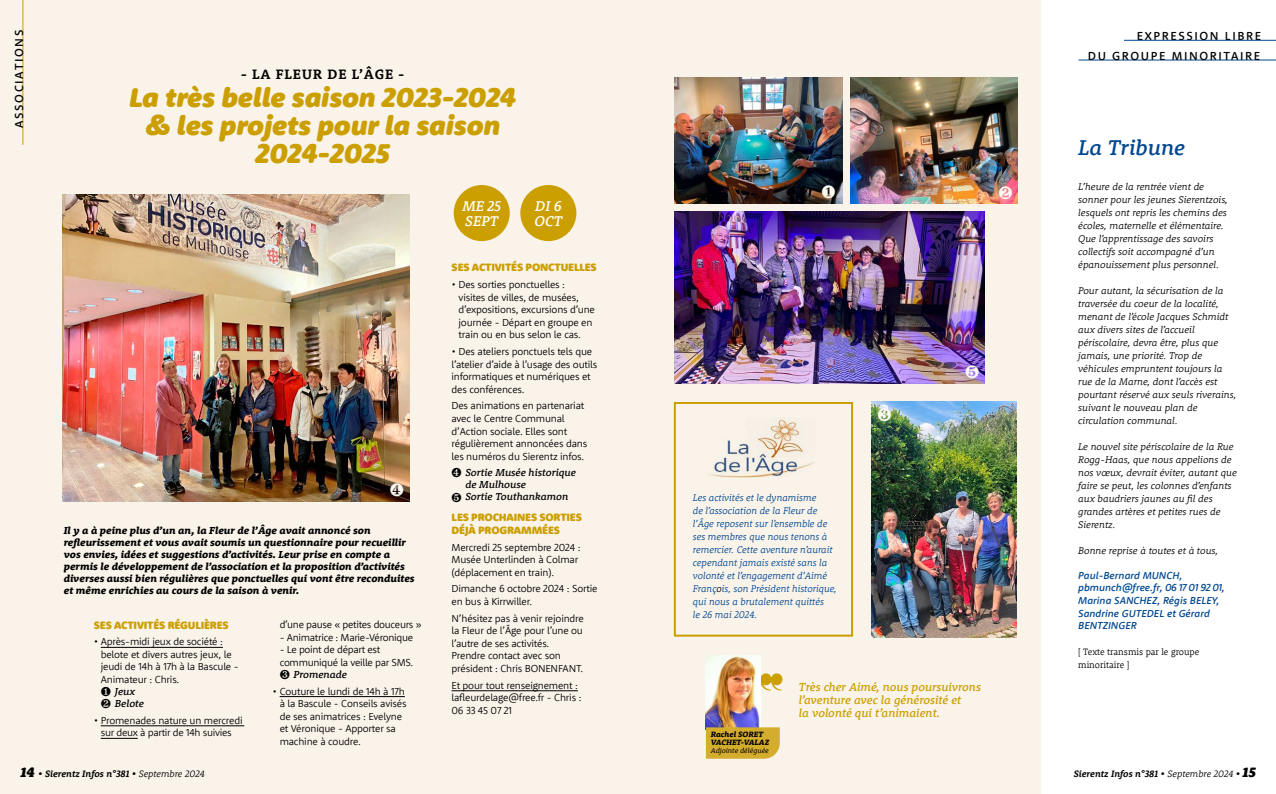
<style>
.page{position:relative;width:1276px;height:794px;background:#fff}
.page>*{position:absolute;margin:0;border:0;box-sizing:border-box;transform-origin:0 0}
.t1{font:italic 900 28px/28px "Rooney Sans";letter-spacing:-.01em;color:#cc9f00;text-align:center}
.t2{font:italic 500 22px "Rooney";color:#004790}
.t3{font:italic 500 14.5px/14.5px "Rooney";letter-spacing:.01em;color:#fff}
.t4{font:700 14px "Rooney";letter-spacing:.07em;color:#000}
.t5{font:italic 500 12px/13px "Rooney";color:#cc9f00}
.t6{font:500 12px/19.8px "Rooney Sans";letter-spacing:.135em;color:#000;text-align:right}
.t7{font:900 11px/13px "Rooney Sans";letter-spacing:-.015em;color:#cc9f00}
.t8{font:300 10.4px/12.5px "Rooney Sans";letter-spacing:-.02em;color:#000}
.t9{font:italic 800 10.4px/12px "Rooney";color:#000}
.t10{font:italic 500 10.4px/12.5px "Rooney Sans";color:#004790}
.t11{font:italic 500 10.4px/12px "Rooney";color:#000}
.t12{font:italic 300 10px/13px "Rooney";color:#000}
.t13{font:italic 300 10px/13px "Rooney";color:#004790}
.t14{font:italic 700 9.5px "Rooney";color:#000}
.t15{font:300 9.5px/13px "Rooney";color:#000;scale:.95 1}
.t16{font:italic 800 7.9px/8px "Rooney";color:#000}
.t17{font:italic 7.3px "Rooney";color:#000}
.s1{color:#000}
.s2{font-weight:900;font-size:14px}
.s3{font-weight:300}
</style>
<div class="page">
<div style="left:0;top:0;width:1040px;height:794px;background:#f9f3ea"></div>
<hr style="left:101px;top:647px;width:122px;height:1px;background:#000">
<hr style="left:101px;top:725px;width:143px;height:1px;background:#000">
<hr style="left:101px;top:738px;width:37px;height:1px;background:#000">
<hr style="left:280px;top:696px;width:125px;height:1px;background:#000">
<hr style="left:451px;top:690px;width:127px;height:1px;background:#000">
<div style="left:674px;top:402px;width:179px;height:234px;border:2px solid #cc9f00"></div>
<hr style="left:23px;top:0;width:1px;height:145px;background:#cc9f00">
<img style="left:62px;top:195px;width:348px;height:306px">
<img style="left:675px;top:211px;width:309px;height:172px">
<div style="left:520px;top:185px;width:56px;height:56px;background:#cc9f00;border-radius:50%"></div>
<div style="left:454px;top:185px;width:56px;height:56px;background:#cc9f00;border-radius:50%"></div>
<img style="left:850px;top:78px;width:167px;height:126px">
<img style="left:675px;top:78px;width:167px;height:125px">
<hr style="left:1124px;top:40px;width:152px;height:1px;background:#004790">
<hr style="left:1078px;top:60px;width:198px;height:1px;background:#004790">
<img style="left:872px;top:401px;width:145px;height:236px">
<img style="left:708px;top:418px;width:107px;height:59px">
<img style="left:705px;top:656px;width:55px;height:73px">
<div style="left:706px;top:727px;width:74px;height:31px;background:#d4ac2e"></div>
<svg style="left:760px;top:674px;width:1px;height:17px"></svg>
<svg style="left:822px;top:185px;width:13px;height:13px"></svg>
<svg style="left:390px;top:483px;width:13px;height:13px"></svg>
<svg style="left:999px;top:186px;width:13px;height:13px"></svg>
<svg style="left:965px;top:365px;width:13px;height:13px"></svg>
<svg style="left:878px;top:408px;width:13px;height:13px"></svg>
<p class="t6" style="left:9px;top:128px;width:100px;rotate:-90deg">ASSOCIATIONS</p>
<h3 class="t4" style="left:241px;top:65px;width:165px">- LA FLEUR DE L’ÂGE -</h3>
<h1 class="t1" style="left:129px;top:83px;width:389px">La très belle saison 2023-2024 &amp; les projets pour la saison<br>2024-2025</h1>
<h3 class="t3" style="left:462px;top:199px;width:40px">ME 25<br>SEPT</h3>
<h3 class="t3" style="left:534px;top:199px;width:29px">DI 6<br>OCT</h3>
<p class="t9" style="left:64px;top:524px;width:352px">Il y a à peine plus d’un an, la Fleur de l’Âge avait annoncé son refleurissement et vous avait soumis un questionnaire pour recueillir vos envies, idées et suggestions d’activités. Leur prise en compte a permis le développement de l’association et la proposition d’activités diverses aussi bien régulières que ponctuelles qui vont être reconduites et même enrichies au cours de la saison à venir.</p>
<p class="t7" style="left:94px;top:618px;width:136px">SES ACTIVITÉS RÉGULIÈRES</p>
<p class="t8" style="left:101px;top:635px;width:139px;text-indent:-7px">• Après-midi jeux de société : belote et divers autres jeux, le jeudi de 14h à 17h à la Bascule -<br>Animateur : Chris.</p>
<p class="t11" style="left:101px;top:685px;width:45px">❶ Jeux<br>❷ Belote</p>
<p class="t8" style="left:94px;top:713px;width:150px;text-align:center">• Promenades nature un mercredi sur deux à partir de 14h suivies</p>
<p class="t8" style="left:280px;top:618px;width:143px">d’une pause « petites douceurs »</p>
<p class="t8" style="left:280px;top:630px;width:135px">- Animatrice : Marie-Véronique</p>
<p class="t8" style="left:280px;top:643px;width:135px">- Le point de départ est communiqué la veille par SMS.</p>
<p class="t11" style="left:280px;top:668px;width:69px">❸ Promenade</p>
<p class="t8" style="left:280px;top:684px;width:128px;text-indent:-7px">• Couture le lundi de 14h à 17h à la Bascule - Conseils avisés de ses animatrices : Evelyne et Véronique - Apporter sa machine à coudre.</p>
<p class="t7" style="left:451px;top:261px;width:147px">SES ACTIVITÉS PONCTUELLES</p>
<p class="t8" style="left:458px;top:278px;width:138px;text-indent:-7px">• Des sorties ponctuelles :<br>visites de villes, de musées, d’expositions, excursions d’une journée - Départ en groupe en train ou en bus selon le cas.</p>
<p class="t8" style="left:451px;top:345px;width:147px">• Des ateliers ponctuels tels que l’atelier d’aide à l’usage des outils informatiques et numériques et des conférences.</p>
<p class="t8" style="left:451px;top:399px;width:137px">Des animations en partenariat avec le Centre Communal d’Action sociale. Elles sont régulièrement annoncées dans les numéros du Sierentz infos.</p>
<p class="t11" style="left:451px;top:466px;width:126px">❹ Sortie Musée historique</p>
<p class="t11" style="left:465px;top:478px;width:62px">de Mulhouse</p>
<p class="t11" style="left:451px;top:490px;width:118px">❺ Sortie Touthankamon</p>
<p class="t7" style="left:451px;top:510px;width:132px">LES PROCHAINES SORTIES<br>DÉJÀ PROGRAMMÉES</p>
<p class="t8" style="left:451px;top:540px;width:130px">Mercredi 25 septembre 2024 :<br>Musée Unterlinden à Colmar (déplacement en train).</p>
<p class="t8" style="left:451px;top:582px;width:147px">Dimanche 6 octobre 2024 : Sortie en bus à Kirrwiller.</p>
<p class="t8" style="left:451px;top:611px;width:134px">N’hésitez pas à venir rejoindre la Fleur de l’Âge pour l’une ou l’autre de ses activités.<br>Prendre contact avec son président : Chris BONENFANT.</p>
<p class="t8" style="left:451px;top:678px;width:131px">Et pour tout renseignement : lafleurdelage@free.fr - Chris :<br>06 33 45 07 21</p>
<p class="t13" style="left:693px;top:490px;width:145px">Les activités et le dynamisme<br>de l’association de la Fleur de l’Âge reposent sur l’ensemble de ses membres que nous tenons à remercier. Cette aventure n’aurait cependant jamais existé sans la volonté et l’engagement d’Aimé<br>Franç<span class="s1">o</span>is, son Président historique, qui nous a brutalement quittés<br>le 26 mai 2024.</p>
<p class="t16" style="left:711px;top:730px;width:60px">Rachel SORET<br>VACHET-VALAZ</p>
<p class="t17" style="left:711px;top:745px;width:59px">Adjointe déléguée</p>
<p class="t5" style="left:799px;top:680px;width:183px">Très cher Aimé, nous poursuivrons l’aventure avec la générosité et<br>la volonté qui t’animaient.</p>
<p class="t6" style="left:1087px;top:26px;width:175px">EXPRESSION LIBRE<br>DU GROUPE MINORITAIRE</p>
<h2 class="t2" style="left:1078px;top:133px;width:109px">La Tribune</h2>
<p class="t12" style="left:1078px;top:179px;width:151px">L’heure de la rentrée vient de sonner pour les jeunes Sierentzois, lesquels ont repris les chemins des écoles, maternelle et élémentaire.<br>Que l’apprentissage des savoirs collectifs soit accompagné d’un épanouissement plus personnel.</p>
<p class="t12" style="left:1078px;top:283px;width:160px">Pour autant, la sécurisation de la traversée du coeur de la localité, menant de l’école Jacques Schmidt aux divers sites de l’accueil périscolaire, devra être, plus que jamais, une priorité. Trop de véhicules empruntent toujours la rue de la Marne, dont l’accès est pourtant réservé aux seuls riverains, suivant le nouveau plan de circulation communal.</p>
<p class="t12" style="left:1078px;top:439px;width:160px">Le nouvel site périscolaire de la Rue<br>Rogg-Haas, que nous appelions de nos vœux, devrait éviter, autant que faire se peut, les colonnes d’enfants aux baudriers jaunes au fil des grandes artères et petites rues de<br>Sierentz.</p>
<p class="t12" style="left:1078px;top:543px;width:141px">Bonne reprise à toutes et à tous,</p>
<p class="t10" style="left:1078px;top:569px;width:148px">Paul-Bernard MUNCH, pbmunch@free.fr, 06 17 01 92 01,<br>Marina SANCHEZ, Régis BELEY,<br>Sandrine GUTEDEL et Gérard<br>BENTZINGER</p>
<p class="t15" style="left:1078px;top:644px;width:129px">[ Texte transmis par le groupe minoritaire ]</p>
<p class="t14" style="left:21px;top:767px;width:186px"><span class="s2">14</span> • Sierentz Infos n°381 • <span class="s3">Septembre 2024</span></p>
<p class="t14" style="left:1073px;top:767px;width:184px">Sierentz Infos n°381 • <span class="s3">Septembre 2024</span> • <span class="s2">15</span></p>
</div>
